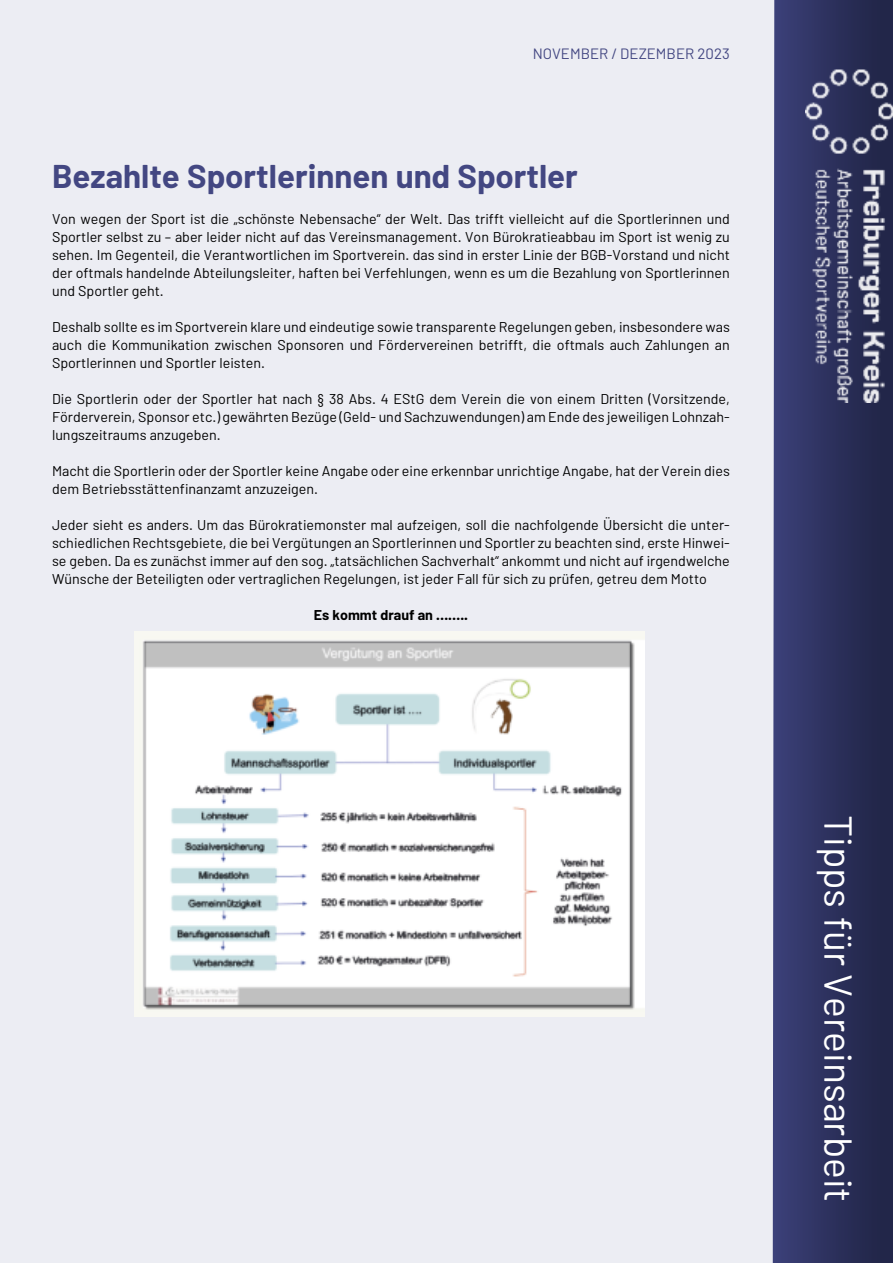
<style>
.page{position:relative;width:893px;height:1263px;background:#ecedf3}
.page>*{position:absolute;margin:0;border:0;box-sizing:border-box;transform-origin:0 0}
.t1{font:39px "Barlow";color:#fff}
.t2{font:700 33px "Barlow";color:#434782}
.t3{font:15px "Barlow";color:#434782}
.t4{font:14.25px/18px "Barlow";color:#000;text-align:justify}
.t5{font:700 14.25px "Barlow";color:#000}
</style>
<div class="page">
<img style="left:773px;top:0;width:120px;height:1263px">
<img style="left:806px;top:68px;width:87px;height:334px">
<img style="left:134px;top:631px;width:511px;height:386px">
<p class="t3" style="left:533px;top:44px;width:199px">NOVEMBER / DEZEMBER 2023</p>
<h2 class="t2" style="left:52px;top:155px;width:527px">Bezahlte Sportlerinnen und Sportler</h2>
<p class="t4" style="left:52px;top:209px;width:679px">Von wegen der Sport ist die „schönste Nebensache“ der Welt. Das trifft vielleicht auf die Sportlerinnen und Sportler selbst zu – aber leider nicht auf das Vereinsmanagement. Von Bürokratieabbau im Sport ist wenig zu sehen. Im Gegenteil, die Verantwortlichen im Sportverein. das sind in erster Linie der BGB-Vorstand und nicht der oftmals handelnde Abteilungsleiter, haften bei Verfehlungen, wenn es um die Bezahlung von Sportlerinnen und Sportler geht.</p>
<p class="t4" style="left:52px;top:317px;width:679px">Deshalb sollte es im Sportverein klare und eindeutige sowie transparente Regelungen geben, insbesondere was auch die Kommunikation zwischen Sponsoren und Fördervereinen betrifft, die oftmals auch Zahlungen an Sportlerinnen und Sportler leisten.</p>
<p class="t4" style="left:52px;top:389px;width:679px">Die Sportlerin oder der Sportler hat nach § 38 Abs. 4 EStG dem Verein die von einem Dritten (Vorsitzende, Förderverein, Sponsor etc.) gewährten Bezüge (Geld- und Sachzuwendungen) am Ende des jeweiligen Lohnzah&shy;lungszeitraums anzugeben.</p>
<p class="t4" style="left:52px;top:461px;width:679px">Macht die Sportlerin oder der Sportler keine Angabe oder eine erkennbar unrichtige Angabe, hat der Verein dies dem Betriebsstättenfinanzamt anzuzeigen.</p>
<p class="t4" style="left:52px;top:515px;width:679px">Jeder sieht es anders. Um das Bürokratiemonster mal aufzeigen, soll die nachfolgende Übersicht die unter&shy;schiedlichen Rechtsgebiete, die bei Vergütungen an Sportlerinnen und Sportler zu beachten sind, erste Hinwei&shy;se geben. Da es zunächst immer auf den sog. „tatsächlichen Sachverhalt“ ankommt und nicht auf irgendwelche Wünsche der Beteiligten oder vertraglichen Regelungen, ist jeder Fall für sich zu prüfen, getreu dem Motto</p>
<p class="t5" style="left:314px;top:606px;width:156px">Es kommt drauf an ……..</p>
<h1 class="t1" style="left:862px;top:815px;width:389px;rotate:90deg">Tipps für Vereinsarbeit</h1>
</div>
